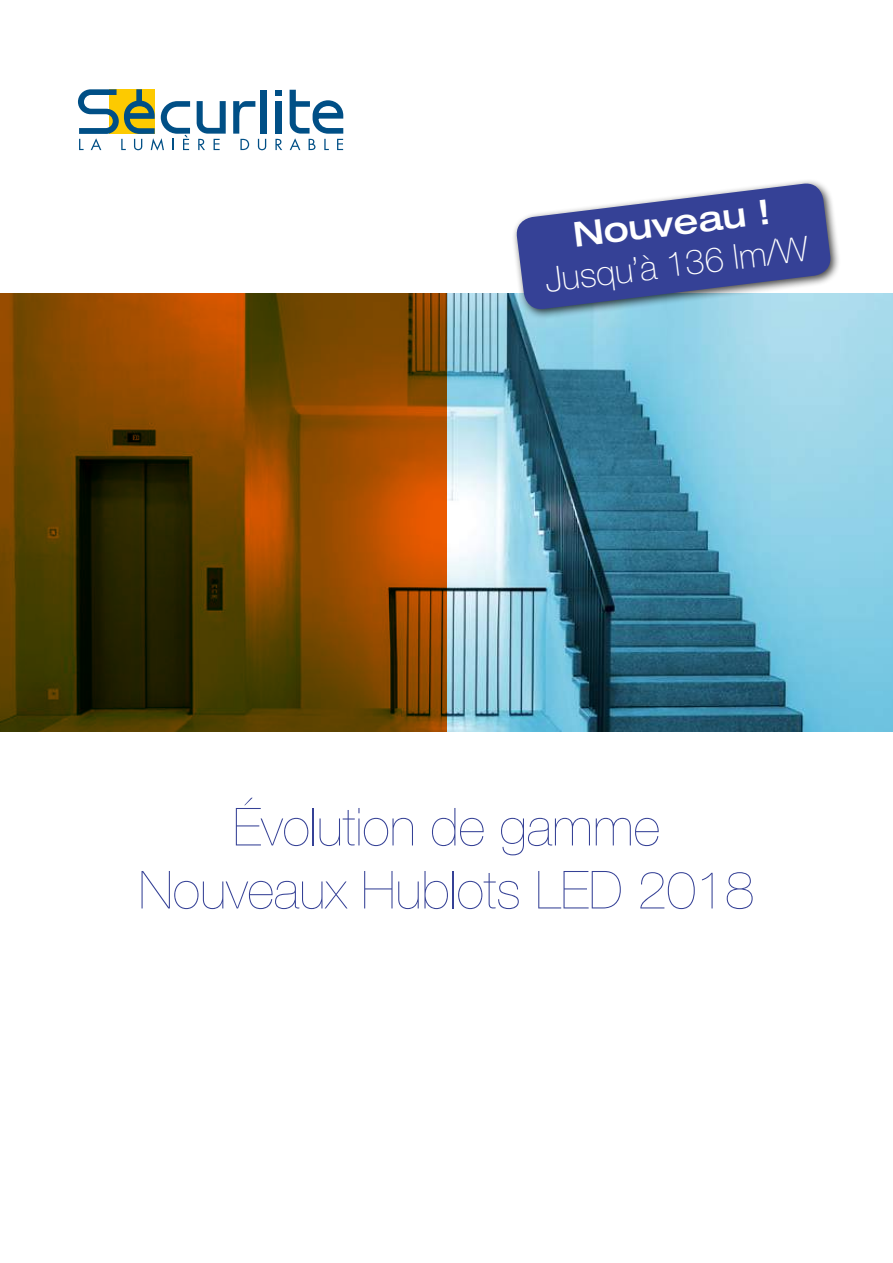
<style>
.page{position:relative;width:893px;height:1263px;background:#fff}
.page>*{position:absolute;margin:0;border:0;box-sizing:border-box;transform-origin:0 0}
.t1{font:200 52.5px/63px "Helvetica Neue LT Std";color:#354196;text-align:center}
.t2{font:100 34.5px "Helvetica Neue LT Std";color:#fff}
.t3{font:500 expanded 34.5px "Helvetica Neue LT Std";color:#fff}
</style>
<div class="page">
<img style="left:446px;top:293px;width:447px;height:438px">
<div style="left:260px;top:90px;width:6px;height:44px;background:#004f86"></div>
<div style="left:275px;top:101px;width:6px;height:33px;background:#004f86"></div>
<svg style="left:275px;top:90px;width:6px;height:5px"></svg>
<svg style="left:233px;top:101px;width:33px;height:49px"></svg>
<svg style="left:275px;top:139px;width:7px;height:11px"></svg>
<svg style="left:197px;top:101px;width:29px;height:49px"></svg>
<svg style="left:78px;top:89px;width:112px;height:62px"></svg>
<svg style="left:290px;top:90px;width:53px;height:60px"></svg>
<svg style="left:0;top:293px;width:446px;height:438px;background:#704000"></svg>
<div style="left:512px;top:178px;width:329px;height:142px;background:#000;opacity:.75"></div>
<svg style="left:515px;top:182px;width:317px;height:129px;background:#6370ad"></svg>
<p class="t3" style="left:571px;top:214px;width:200px;rotate:-7deg">Nouveau !</p>
<p class="t2" style="left:543px;top:261px;width:266px;rotate:-7deg">Jusqu’à 136 lm/W</p>
<p class="t1" style="left:139px;top:795px;width:617px">Évolution de gamme<br>Nouveaux Hublots LED 2018</p>
</div>
